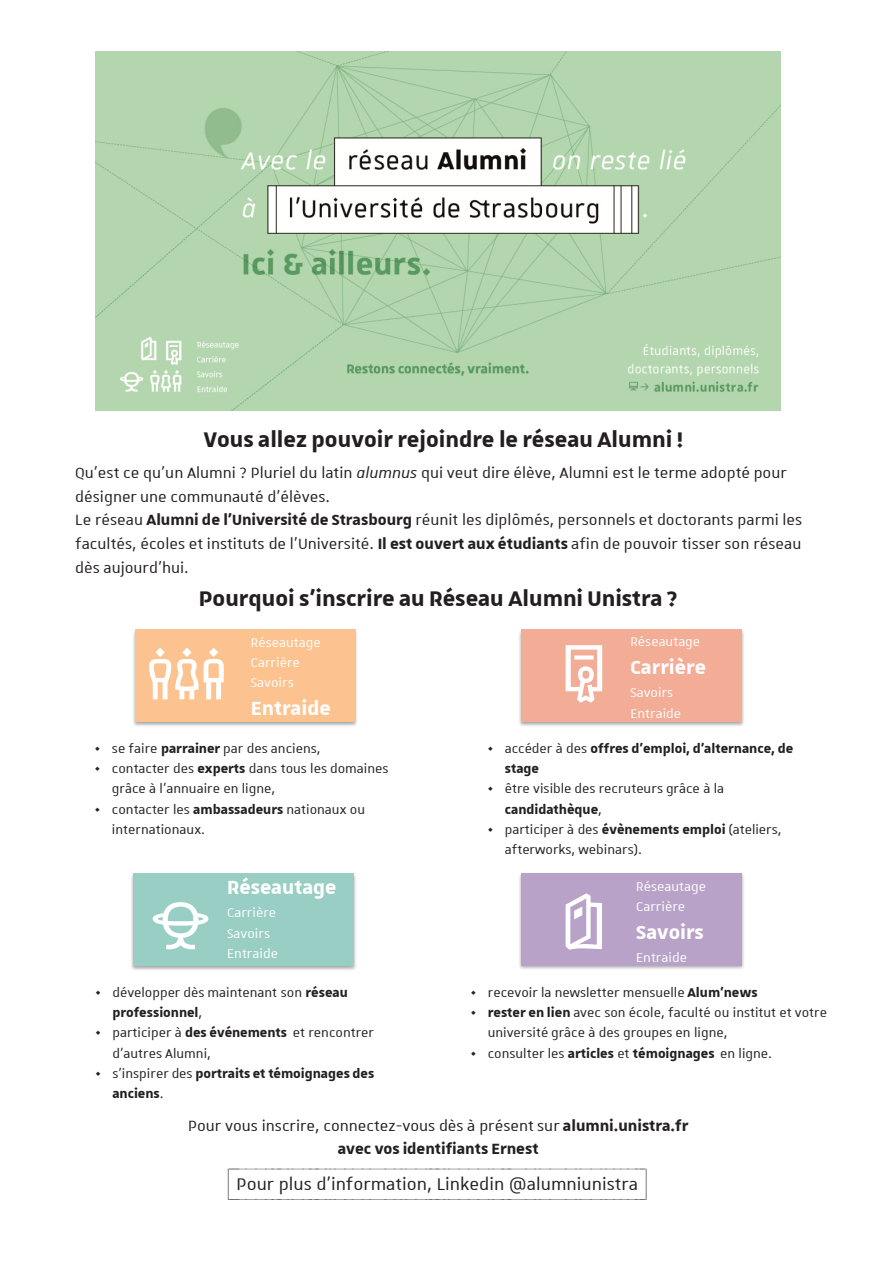
<style>
.page{position:relative;width:893px;height:1263px;background:#fff}
.page>*{position:absolute;margin:0;border:0;box-sizing:border-box;transform-origin:0 0}
.t1{font:700 28.35px "Unistra A";color:#231f20}
.t2{font:700 25.5px "Unistra A";color:#fff}
.t3{font:22.5px "Unistra Encadre";color:#231f20}
.t4{font:19.95px "Unistra A";color:#231f20}
.t5{font:19.8px/23.7px "Unistra A";color:#231f20}
.t6{font:16.95px/20.4px "Unistra A";color:#231f20}
.t7{font:16.95px/20.4px "Unistra A";color:#fff}
.t8{font:700 16.95px/20.4px "Unistra A";color:#231f20}
.s1{font-style:italic}
.s2{font-weight:700}
.s3{font-weight:400}
</style>
<div class="page">
<img style="left:519px;top:873px;width:225px;height:96px">
<div style="left:522px;top:873px;width:220px;height:92px;background:#b8a2c7"></div>
<img style="left:131px;top:873px;width:225px;height:97px">
<div style="left:133px;top:874px;width:221px;height:92px;background:#98cec3"></div>
<img style="left:133px;top:629px;width:224px;height:97px">
<div style="left:135px;top:629px;width:220px;height:93px;background:#fcc390"></div>
<img style="left:519px;top:629px;width:225px;height:97px">
<div style="left:522px;top:629px;width:220px;height:93px;background:#f3ac95"></div>
<img style="left:96px;top:51px;width:685px;height:360px">
<p class="t1" style="left:204px;top:423px;width:481px">Vous allez pouvoir rejoindre le réseau Alumni !</p>
<p class="t5" style="left:75px;top:460px;width:728px">Qu’est ce qu’un Alumni ? Pluriel du latin <span class="s1">alumnus</span> qui veut dire élève, Alumni est le terme adopté pour désigner une communauté d'élèves.<br>Le réseau <span class="s2">Alumni de l'Université de Strasbourg</span> réunit les diplômés, personnels et doctorants parmi les facultés, écoles et instituts de l'Université. <span class="s2">Il est ouvert aux étudiants</span> afin de pouvoir tisser son réseau</p>
<p class="t4" style="left:75px;top:557px;width:115px">dès aujourd'hui.</p>
<p class="t1" style="left:199px;top:583px;width:480px">Pourquoi s’inscrire au Réseau Alumni Unistra ?</p>
<p class="t7" style="left:251px;top:631px;width:71px">Réseautage<br>Carrière<br>Savoirs</p>
<p class="t2" style="left:251px;top:694px;width:81px">Entraide</p>
<p class="t6" style="left:95px;top:737px;width:228px">• se faire <span class="s2">parrainer</span> par des anciens,</p>
<p class="t6" style="left:112px;top:758px;width:278px;text-indent:-17px">• contacter des <span class="s2">experts</span> dans tous les domaines grâce à l’annuaire en ligne,</p>
<p class="t6" style="left:112px;top:798px;width:255px;text-indent:-17px">• contacter les <span class="s2">ambassadeurs</span> nationaux ou internationaux.</p>
<p class="t2" style="left:227px;top:873px;width:111px">Réseautage</p>
<p class="t7" style="left:227px;top:902px;width:52px">Carrière<br>Savoirs<br>Entraide</p>
<p class="t6" style="left:112px;top:981px;width:237px;text-indent:-17px">• développer dès maintenant son <span class="s2">réseau professionnel</span>,</p>
<p class="t6" style="left:112px;top:1022px;width:263px;text-indent:-17px">• participer à <span class="s2">des événements</span> et rencontrer d’autres Alumni,</p>
<p class="t8" style="left:112px;top:1063px;width:263px;text-indent:-17px"><span class="s3">• s’inspirer des</span> portraits et témoignages des anciens<span class="s3">.</span></p>
<p class="t7" style="left:630px;top:631px;width:71px">Réseautage</p>
<p class="t2" style="left:630px;top:653px;width:77px">Carrière</p>
<p class="t7" style="left:630px;top:682px;width:52px">Savoirs<br>Entraide</p>
<p class="t8" style="left:505px;top:737px;width:290px;text-indent:-17px"><span class="s3">• accéder à des</span> offres d’emploi, d’alternance, de stage</p>
<p class="t6" style="left:505px;top:778px;width:221px;text-indent:-17px">• être visible des recruteurs grâce à la <span class="s2">candidathèque</span>,</p>
<p class="t6" style="left:505px;top:819px;width:278px;text-indent:-17px">• participer à des <span class="s2">évènements emploi</span> (ateliers, afterworks, webinars).</p>
<p class="t7" style="left:636px;top:876px;width:71px">Réseautage<br>Carrière</p>
<p class="t2" style="left:636px;top:918px;width:69px">Savoirs</p>
<p class="t7" style="left:636px;top:947px;width:52px">Entraide</p>
<p class="t6" style="left:470px;top:981px;width:289px">• recevoir la newsletter mensuelle <span class="s2">Alum’news</span></p>
<p class="t6" style="left:488px;top:1002px;width:341px;text-indent:-17px">• <span class="s2">rester en lien</span> avec son école, faculté ou institut et votre université grâce à des groupes en ligne,</p>
<p class="t6" style="left:470px;top:1042px;width:303px">• consulter les <span class="s2">articles</span> et <span class="s2">témoignages</span> en ligne.</p>
<p class="t5" style="left:188px;top:1113px;width:502px;text-align:center">Pour vous inscrire, connectez-vous dès à présent sur <span class="s2">alumni.unistra.fr avec vos identifiants Ernest</span></p>
<p class="t3" style="left:228px;top:1168px;width:420px">(_POUR_PLUS_D’INFORMATION,_LINKEDIN_@ALUMNIUNISTRA_)</p>
</div>
